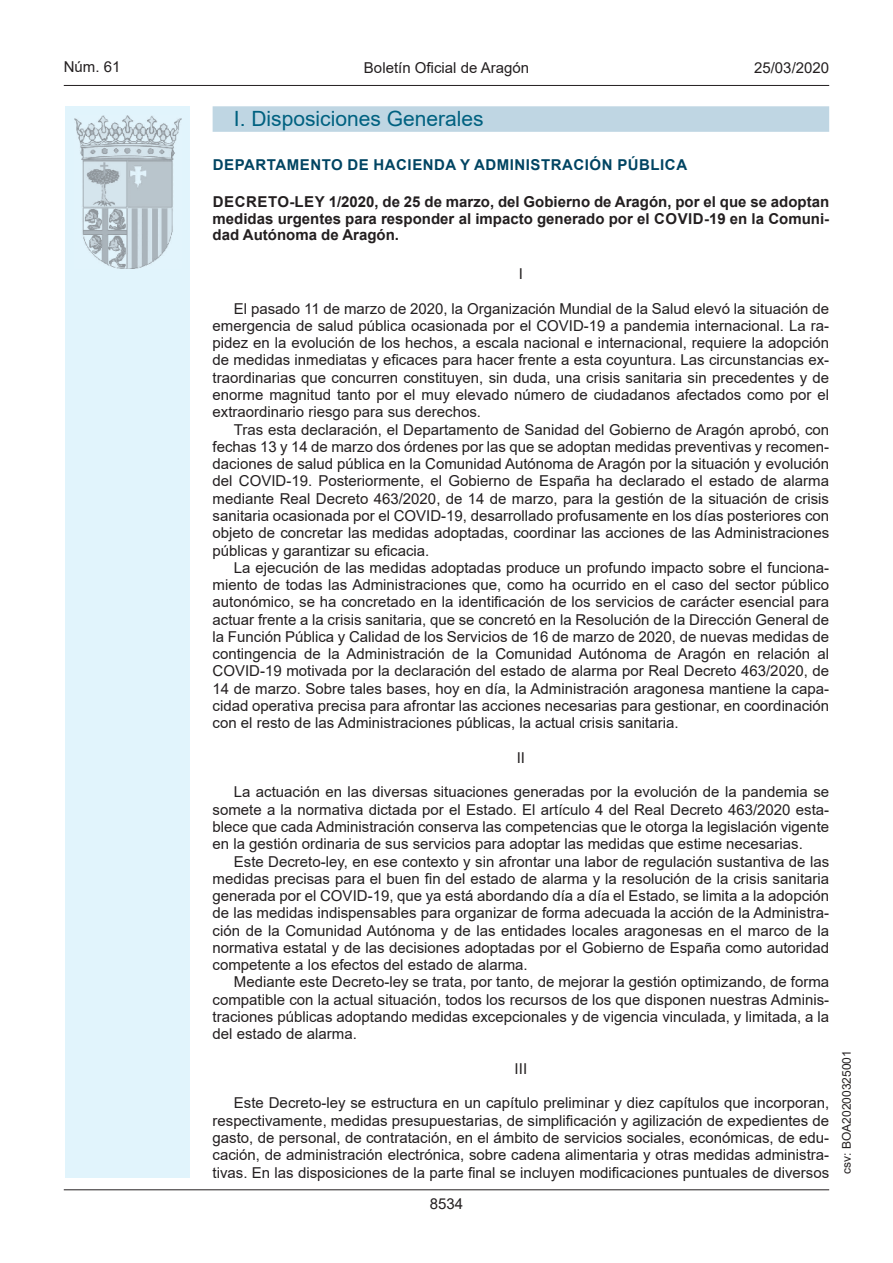
<style>
.page{position:relative;width:893px;height:1263px;background:#fff}
.page>*{position:absolute;margin:0;border:0;box-sizing:border-box;transform-origin:0 0}
.Titulo_sec{font:21px "Arial";color:#006180}
.inicio_de_parrafo{font:15px/17.2px "Arial";color:#231f20;text-align:justify}
.Titulo_text{font:700 15px/16.5px "Arial";color:#231f20;text-align:justify}
.emisor_text{font:700 15px "Arial";letter-spacing:.035em;color:#004462}
.estilo_head-c{font:15px "Arial";color:#231f20}
.estilo_head-d{font:15px "Arial";color:#231f20}
.estilo_head-i{font:15px "Arial";color:#231f20}
.center{font:15px "Arial";color:#231f20}
.numero_pagina{font:15px "Arial";color:#231f20}
.estilo_head-i-2{font:12px "Arial";color:#231f20}
</style>
<div class="page">
<div style="left:65px;top:106px;width:125px;height:1072px;background:#e1f4fc"></div>
<img style="left:75px;top:115px;width:106px;height:153px">
<hr style="left:64px;top:85px;width:765px;height:1px;background:#231f20">
<hr style="left:64px;top:1189px;width:765px;height:1px;background:#231f20">
<div style="left:213px;top:106px;width:616px;height:26px;background:#bfd6e3"></div>
<p class="estilo_head-i" style="left:64px;top:57px;width:58px">Núm. 61</p>
<p class="estilo_head-c" style="left:364px;top:57px;width:167px">Boletín Oficial de Aragón</p>
<p class="estilo_head-d" style="left:754px;top:57px;width:77px">25/03/2020</p>
<p class="Titulo_sec" style="left:234px;top:104px;width:251px">I. Disposiciones Generales</p>
<p class="emisor_text" style="left:213px;top:154px;width:476px">DEPARTAMENTO DE HACIENDA Y ADMINISTRACIÓN PÚBLICA</p>
<p class="Titulo_text" style="left:213px;top:194px;width:618px">DECRETO-LEY 1/2020, de 25 de marzo, del Gobierno de Aragón, por el que se adoptan medidas urgentes para responder al impacto generado por el COVID-19 en la Comuni&shy;dad Autónoma de Aragón.</p>
<p class="center" style="left:519px;top:263px;width:6px">I</p>
<p class="inicio_de_parrafo" style="left:213px;top:300px;width:618px;text-indent:21px">El pasado 11 de marzo de 2020, la Organización Mundial de la Salud elevó la situación de emergencia de salud pública ocasionada por el COVID-19 a pandemia internacional. La ra&shy;pidez en la evolución de los hechos, a escala nacional e internacional, requiere la adopción de medidas inmediatas y eficaces para hacer frente a esta coyuntura. Las circunstancias ex&shy;traordinarias que concurren constituyen, sin duda, una crisis sanitaria sin precedentes y de enorme magnitud tanto por el muy elevado número de ciudadanos afectados como por el extraordinario riesgo para sus derechos.</p>
<p class="inicio_de_parrafo" style="left:213px;top:421px;width:618px;text-indent:21px">Tras esta declaración, el Departamento de Sanidad del Gobierno de Aragón aprobó, con fechas 13 y 14 de marzo dos órdenes por las que se adoptan medidas preventivas y recomen&shy;daciones de salud pública en la Comunidad Autónoma de Aragón por la situación y evolución del COVID-19. Posteriormente, el Gobierno de España ha declarado el estado de alarma mediante Real Decreto 463/2020, de 14 de marzo, para la gestión de la situación de crisis sanitaria ocasionada por el COVID-19, desarrollado profusamente en los días posteriores con objeto de concretar las medidas adoptadas, coordinar las acciones de las Administraciones públicas y garantizar su eficacia.</p>
<p class="inicio_de_parrafo" style="left:213px;top:559px;width:618px;text-indent:21px">La ejecución de las medidas adoptadas produce un profundo impacto sobre el funciona&shy;miento de todas las Administraciones que, como ha ocurrido en el caso del sector público autonómico, se ha concretado en la identificación de los servicios de carácter esencial para actuar frente a la crisis sanitaria, que se concretó en la Resolución de la Dirección General de la Función Pública y Calidad de los Servicios de 16 de marzo de 2020, de nuevas medidas de contingencia de la Administración de la Comunidad Autónoma de Aragón en relación al COVID-19 motivada por la declaración del estado de alarma por Real Decreto 463/2020, de 14 de marzo. Sobre tales bases, hoy en día, la Administración aragonesa mantiene la capa&shy;cidad operativa precisa para afrontar las acciones necesarias para gestionar, en coordinación con el resto de las Administraciones públicas, la actual crisis sanitaria.</p>
<p class="center" style="left:517px;top:747px;width:10px">II</p>
<p class="inicio_de_parrafo" style="left:213px;top:783px;width:618px;text-indent:21px">La actuación en las diversas situaciones generadas por la evolución de la pandemia se somete a la normativa dictada por el Estado. El artículo 4 del Real Decreto 463/2020 esta&shy;blece que cada Administración conserva las competencias que le otorga la legislación vigente en la gestión ordinaria de sus servicios para adoptar las medidas que estime necesarias.</p>
<p class="inicio_de_parrafo" style="left:213px;top:852px;width:618px;text-indent:21px">Este Decreto-ley, en ese contexto y sin afrontar una labor de regulación sustantiva de las medidas precisas para el buen fin del estado de alarma y la resolución de la crisis sanitaria generada por el COVID-19, que ya está abordando día a día el Estado, se limita a la adopción de las medidas indispensables para organizar de forma adecuada la acción de la Administra&shy;ción de la Comunidad Autónoma y de las entidades locales aragonesas en el marco de la normativa estatal y de las decisiones adoptadas por el Gobierno de España como autoridad competente a los efectos del estado de alarma.</p>
<p class="inicio_de_parrafo" style="left:213px;top:973px;width:618px;text-indent:21px">Mediante este Decreto-ley se trata, por tanto, de mejorar la gestión optimizando, de forma compatible con la actual situación, todos los recursos de los que disponen nuestras Adminis&shy;traciones públicas adoptando medidas excepcionales y de vigencia vinculada, y limitada, a la del estado de alarma.</p>
<p class="center" style="left:515px;top:1058px;width:14px">III</p>
<p class="inicio_de_parrafo" style="left:213px;top:1094px;width:618px;text-indent:21px">Este Decreto-ley se estructura en un capítulo preliminar y diez capítulos que incorporan, respectivamente, medidas presupuestarias, de simplificación y agilización de expedientes de gasto, de personal, de contratación, en el ámbito de servicios sociales, económicas, de edu&shy;cación, de administración electrónica, sobre cadena alimentaria y otras medidas administra&shy;tivas. En las disposiciones de la parte final se incluyen modificaciones puntuales de diversos</p>
<p class="numero_pagina" style="left:430px;top:1193px;width:35px">8534</p>
<p class="estilo_head-i-2" style="left:838px;top:1174px;width:125px;rotate:-90deg">csv: BOA20200325001</p>
</div>
